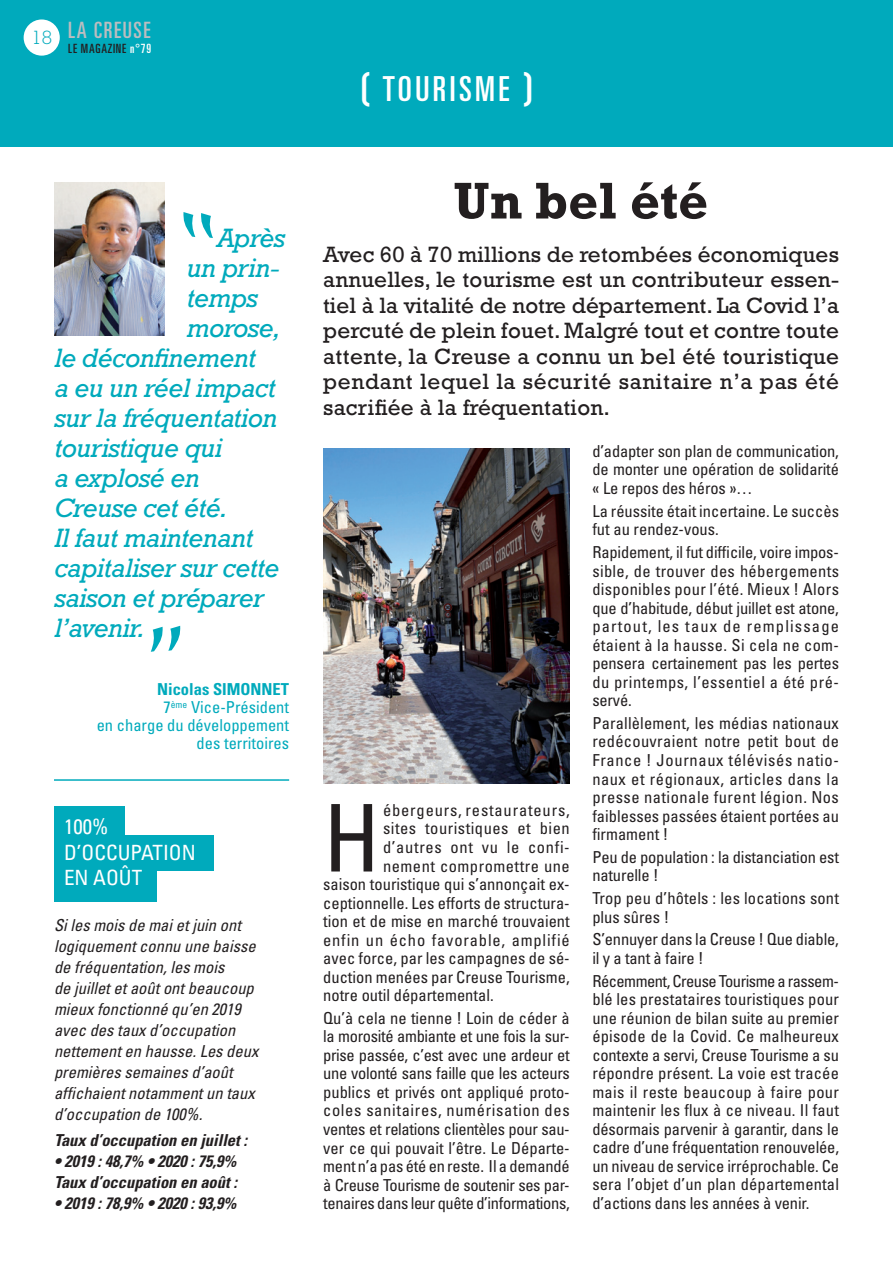
<style>
.page{position:relative;width:893px;height:1263px;background:#fff}
.page>*{position:absolute;margin:0;border:0;box-sizing:border-box;transform-origin:0 0}
.t1{font:condensed 93.45px "Univers LT Std";color:#231f20}
.t2{font:700 52.5px "Rockwell Std";color:#231f20}
.t3{font:ultra-condensed 34.5px "Univers LT Std";letter-spacing:.1em;color:#fff}
.t4{font:italic 27px "Rockwell Std";letter-spacing:-.02em;color:#00aabc}
.t5{font:22.5px/25.5px "Rockwell Std";letter-spacing:.03em;color:#231f20;text-align:justify}
.t6{font:ultra-condensed 22.5px "Univers LT Std";letter-spacing:.07em;color:#bcbdc0}
.t7{font:condensed 21px/25.5px "Univers LT Std";color:#fff}
.t8{font:300 19.5px "Rockwell Std";color:#00aabc}
.t9{font:condensed 16.5px/18.5px "Univers LT Std";color:#231f20;text-align:justify}
.t10{font:italic condensed 16.5px/21px "Univers LT Std";color:#231f20}
.t11{font:italic 700 condensed 16.5px/21px "Univers LT Std";color:#231f20}
.t12{font:condensed 16.5px "Univers LT Std";color:#00aabc}
.t13{font:condensed 16.5px "Univers LT Std";letter-spacing:.05em;color:#231f20}
.t14{font:condensed 16.5px "Univers LT Std";letter-spacing:.03em;color:#231f20}
.t15{font:condensed 16.5px "Univers LT Std";letter-spacing:.04em;color:#231f20}
.t16{font:700 condensed 16.5px "Univers LT Std";color:#00aabc}
.t17{font:ultra-condensed 12.75px "Univers LT Std";letter-spacing:.06em;color:#231f20}
.s1{color:#fff}
.s2{font-family:"Seebad LT Std";font-stretch:normal}
</style>
<div class="page">
<div style="left:0;top:0;width:893px;height:147px;background:#00aabc"></div>
<div style="left:24px;top:19px;width:36px;height:37px;background:#fff;border-radius:50%"></div>
<svg style="left:151px;top:626px;width:29px;height:26px"></svg>
<svg style="left:183px;top:212px;width:30px;height:26px"></svg>
<div style="left:54px;top:835px;width:160px;height:35px;background:#00aabc"></div>
<div style="left:54px;top:866px;width:102px;height:36px;background:#00aabc"></div>
<img style="left:54px;top:183px;width:111px;height:153px">
<hr style="left:54px;top:779px;width:235px;height:2px;background:#00aabc">
<img style="left:323px;top:449px;width:247px;height:335px">
<div style="left:54px;top:807px;width:71px;height:35px;background:#00aabc"></div>
<p class="t8" style="left:31px;top:26px;width:22px">18</p>
<h3 class="t6" style="left:68px;top:17px;width:84px">LA CREUSE</h3>
<p class="t17" style="left:68px;top:41px;width:84px">LE MAGAZINE <span class="s1">N°79</span></p>
<h3 class="t4" style="left:217px;top:222px;width:70px">Après</h3>
<h3 class="t4" style="left:186px;top:252px;width:95px">un prin-</h3>
<h3 class="t4" style="left:186px;top:282px;width:73px">temps</h3>
<h3 class="t4" style="left:186px;top:312px;width:95px">morose,</h3>
<h3 class="t4" style="left:54px;top:342px;width:203px">le déconfinement</h3>
<h3 class="t4" style="left:54px;top:372px;width:223px">a eu un réel impact</h3>
<h3 class="t4" style="left:54px;top:402px;width:225px">sur la fréquentation</h3>
<h3 class="t4" style="left:54px;top:432px;width:170px">touristique qui</h3>
<h3 class="t4" style="left:54px;top:462px;width:147px">a explosé en</h3>
<h3 class="t4" style="left:54px;top:492px;width:175px">Creuse cet été.</h3>
<h3 class="t4" style="left:54px;top:522px;width:200px">Il faut maintenant</h3>
<h3 class="t4" style="left:54px;top:552px;width:227px">capitaliser sur cette</h3>
<h3 class="t4" style="left:54px;top:582px;width:211px">saison et préparer</h3>
<h3 class="t4" style="left:54px;top:612px;width:92px">l’avenir.</h3>
<p class="t16" style="left:157px;top:679px;width:67px">Nicolas SIMONNET</p>
<p class="t12" style="left:164px;top:697px;width:127px">7<sup>ème</sup> Vice-Président</p>
<p class="t12" style="left:97px;top:715px;width:194px">en charge du développement</p>
<p class="t12" style="left:197px;top:733px;width:94px">des territoires</p>
<p class="t7" style="left:64px;top:814px;width:75px">100% d’occupation<br>en août</p>
<p class="t10" style="left:54px;top:915px;width:206px">Si les mois de mai et juin ont logiquement connu une baisse de fréquentation, les mois<br>de juillet et août ont beaucoup mieux fonctionné qu’en 2019 avec des taux d’occupation nettement en hausse. Les deux premières semaines d’août affichaient notamment un taux d’occupation de 100%.</p>
<p class="t11" style="left:54px;top:1129px;width:195px">Taux d’occupation en juillet :</p>
<p class="t11" style="left:54px;top:1150px;width:185px">• 2019 : 48,7% • 2020 : 75,9%<br>Taux d’occupation en août :</p>
<p class="t11" style="left:54px;top:1192px;width:184px">• 2019 : 78,9% • 2020 : 93,9%</p>
<h3 class="t3" style="left:360px;top:69px;width:175px"><span class="s2">(</span> TOURISME <span class="s2">)</span></h3>
<h2 class="t2" style="left:454px;top:170px;width:256px">Un bel été</h2>
<p class="t5" style="left:323px;top:241px;width:517px">Avec 60 à 70 millions de retombées économiques annuelles, le tourisme est un contributeur essen&shy;tiel à la vitalité de notre département. La Covid l’a percuté de plein fouet. Malgré tout et contre toute attente, la Creuse a connu un bel été touristique pendant lequel la sécurité sanitaire n’a pas été sacrifiée à la fréquentation.</p>
<h1 class="t1" style="left:323px;top:779px;width:59px">H</h1>
<p class="t13" style="left:383px;top:800px;width:188px">ébergeurs, restaurateurs,</p>
<p class="t14" style="left:383px;top:818px;width:188px">sites touristiques et bien</p>
<p class="t15" style="left:383px;top:837px;width:188px">d’autres ont vu le confi-</p>
<p class="t14" style="left:383px;top:855px;width:188px">nement compromettre une</p>
<p class="t9" style="left:323px;top:875px;width:248px">saison touristique qui s’annonçait ex-</p>
<p class="t9" style="left:323px;top:893px;width:248px">ceptionnelle. Les efforts de structura-</p>
<p class="t9" style="left:323px;top:912px;width:248px">tion et de mise en marché trouvaient</p>
<p class="t13" style="left:323px;top:929px;width:248px">enfin un écho favorable, amplifié</p>
<p class="t9" style="left:323px;top:949px;width:248px">avec force, par les campagnes de sé-</p>
<p class="t9" style="left:323px;top:967px;width:248px">duction menées par Creuse Tourisme,</p>
<p class="t9" style="left:323px;top:986px;width:172px">notre outil départemental.</p>
<p class="t9" style="left:323px;top:1008px;width:248px">Qu’à cela ne tienne ! Loin de céder à la morosité ambiante et une fois la sur&shy;prise passée, c’est avec une ardeur et une volonté sans faille que les acteurs publics et privés ont appliqué proto&shy;coles sanitaires, numérisation des ventes et relations clientèles pour sau&shy;ver ce qui pouvait l’être. Le Départe&shy;ment n’a pas été en reste. Il a demandé à Creuse Tourisme de soutenir ses par&shy;tenaires dans leur quête d’informations,</p>
<p class="t9" style="left:592px;top:442px;width:248px">d’adapter son plan de communication, de monter une opération de solidarité « Le repos des héros »…</p>
<p class="t9" style="left:592px;top:501px;width:248px">La réussite était incertaine. Le succès fut au rendez-vous.</p>
<p class="t9" style="left:592px;top:543px;width:248px">Rapidement, il fut difficile, voire impos&shy;sible, de trouver des hébergements disponibles pour l’été. Mieux ! Alors que d’habitude, début juillet est atone, partout, les taux de remplissage étaient à la hausse. Si cela ne com&shy;pensera certainement pas les pertes du printemps, l’essentiel a été pré&shy;servé.</p>
<p class="t9" style="left:592px;top:714px;width:248px">Parallèlement, les médias nationaux redécouvraient notre petit bout de France ! Journaux télévisés natio&shy;naux et régionaux, articles dans la presse nationale furent légion. Nos faiblesses passées étaient portées au firmament !</p>
<p class="t9" style="left:592px;top:847px;width:248px">Peu de population : la distanciation est naturelle !</p>
<p class="t9" style="left:592px;top:889px;width:248px">Trop peu d’hôtels : les locations sont plus sûres !</p>
<p class="t9" style="left:592px;top:930px;width:248px">S’ennuyer dans la Creuse ! Que diable, il y a tant à faire !</p>
<p class="t9" style="left:592px;top:971px;width:248px">Récemment, Creuse Tourisme a rassem&shy;blé les prestataires touristiques pour une réunion de bilan suite au premier épisode de la Covid. Ce malheureux contexte a servi, Creuse Tourisme a su répondre présent. La voie est tracée mais il reste beaucoup à faire pour maintenir les flux à ce niveau. Il faut désormais parvenir à garantir, dans le cadre d’une fréquentation renouvelée, un niveau de service irréprochable. Ce sera l’objet d’un plan départemental d’actions dans les années à venir.</p>
</div>
